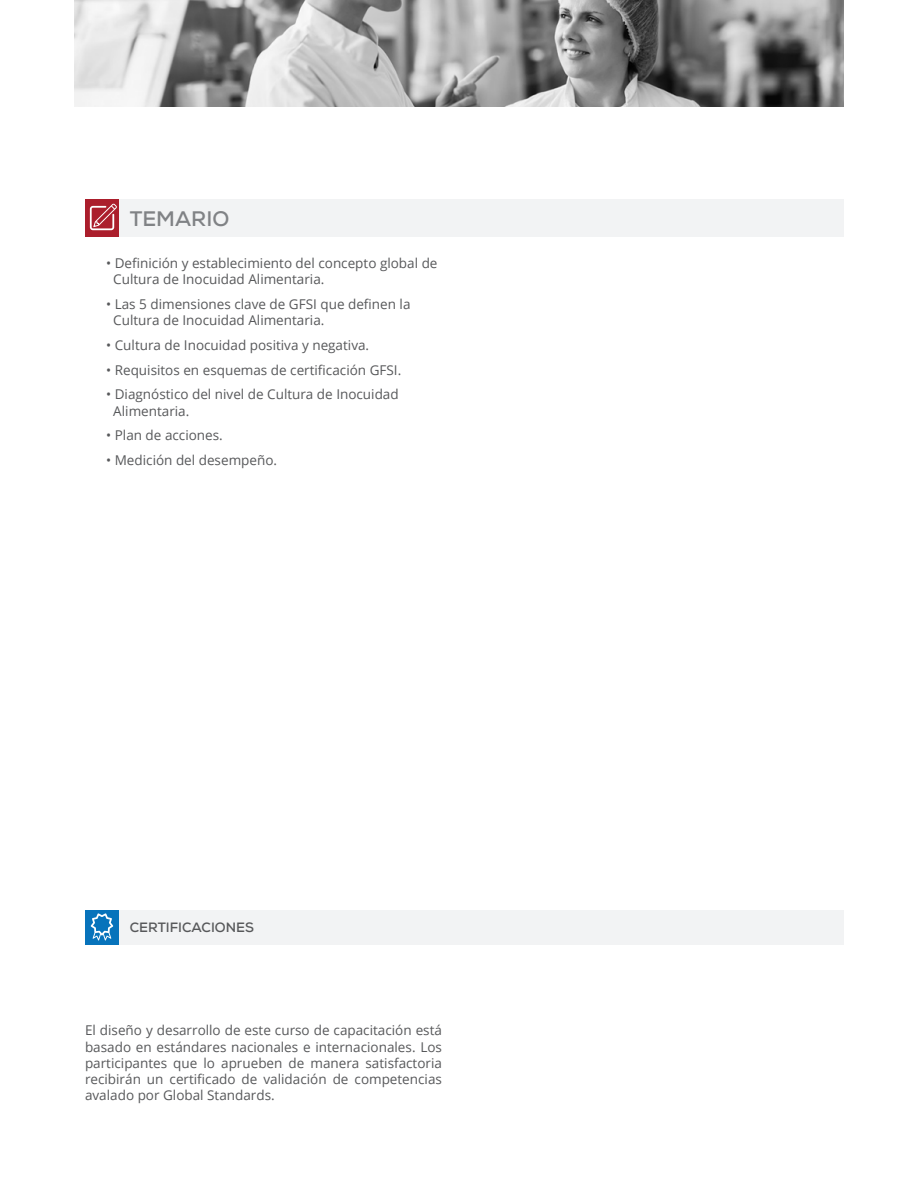
<style>
.page{position:relative;width:918px;height:1188px;background:#fff}
.page>*{position:absolute;margin:0;border:0;box-sizing:border-box;transform-origin:0 0}
.t1{font:700 21px "Nexa";color:#808285}
.Textos{font:13.5px/16.2px "Open Sans";color:#57585a;text-align:justify}
.t2{font:700 13.5px "Nexa";color:#57585a}
</style>
<div class="page">
<img style="left:75px;top:0;width:769px;height:106px">
<div style="left:85px;top:200px;width:34px;height:37px;background:#ab1e2c"></div>
<div style="left:85px;top:910px;width:34px;height:34px;background:#0773bb"></div>
<div style="left:119px;top:200px;width:725px;height:37px;background:#f2f3f4"></div>
<div style="left:119px;top:910px;width:725px;height:34px;background:#f2f3f4"></div>
<svg style="left:90px;top:204px;width:27px;height:26px"></svg>
<svg style="left:91px;top:913px;width:22px;height:28px"></svg>
<p class="t1" style="left:130px;top:205px;width:101px">TEMARIO</p>
<p class="Textos" style="left:106px;top:255px;width:333px">• Definición y establecimiento del concepto global de</p>
<p class="Textos" style="left:113px;top:271px;width:213px">Cultura de Inocuidad Alimentaria.</p>
<p class="Textos" style="left:106px;top:296px;width:306px">• Las 5 dimensiones clave de GFSI que definen la</p>
<p class="Textos" style="left:113px;top:312px;width:213px">Cultura de Inocuidad Alimentaria.</p>
<p class="Textos" style="left:106px;top:337px;width:264px">• Cultura de Inocuidad positiva y negativa.</p>
<p class="Textos" style="left:106px;top:361px;width:296px">• Requisitos en esquemas de certificación GFSI.</p>
<p class="Textos" style="left:106px;top:386px;width:294px">• Diagnóstico del nivel de Cultura de Inocuidad</p>
<p class="Textos" style="left:113px;top:402px;width:78px">Alimentaria.</p>
<p class="Textos" style="left:106px;top:427px;width:118px">• Plan de acciones.</p>
<p class="Textos" style="left:106px;top:452px;width:172px">• Medición del desempeño.</p>
<p class="t2" style="left:130px;top:919px;width:126px">CERTIFICACIONES</p>
<p class="Textos" style="left:85px;top:1022px;width:358px">El diseño y desarrollo de este curso de capacitación está basado en estándares nacionales e internacionales. Los participantes que lo aprueben de manera satisfactoria recibirán un certificado de validación de competencias avalado por Global Standards.</p>
</div>
